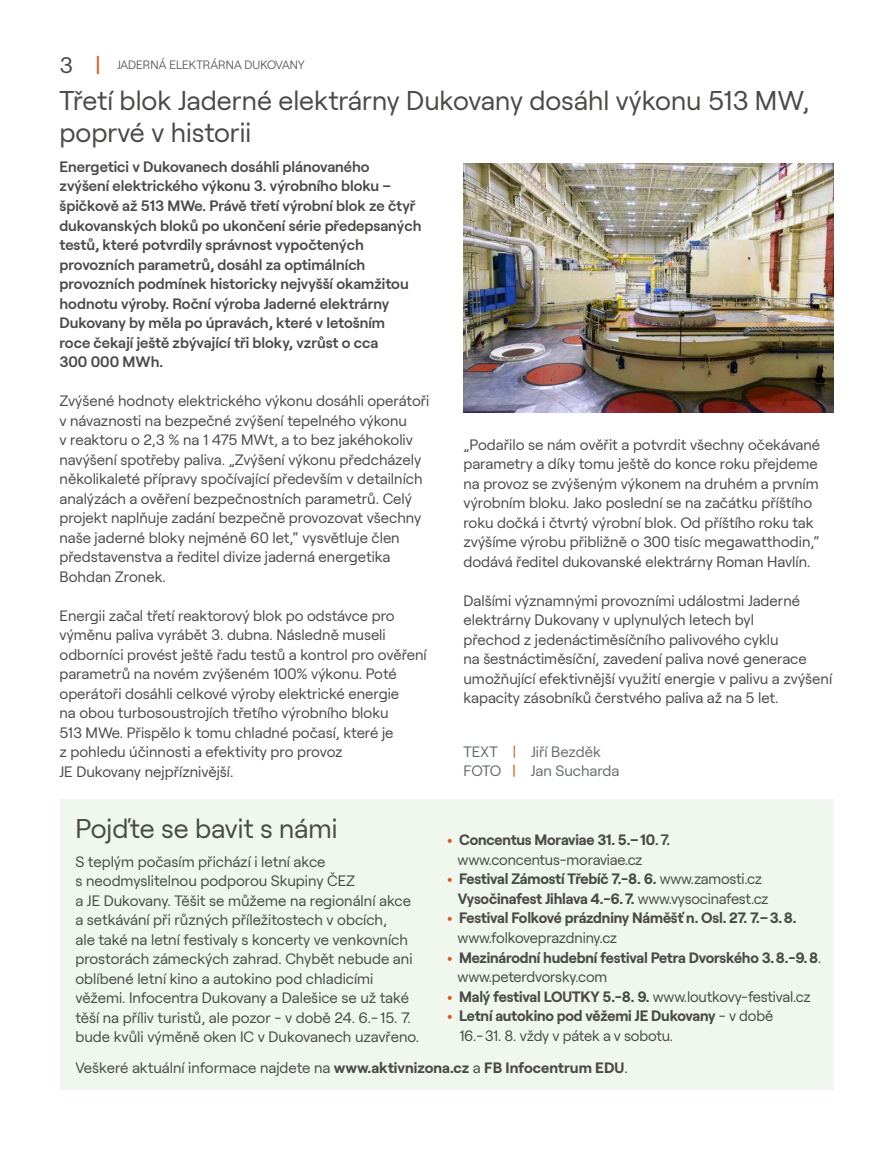
<style>
.page{position:relative;width:893px;height:1149px;background:#fff}
.page>*{position:absolute;margin:0;border:0;box-sizing:border-box;transform-origin:0 0}
.t1{font:27px/31.5px "Roobert CEZ";color:#4a4a49}
.t2{font:15px/19.5px "Roobert CEZ";color:#4a4a49}
.t3{font:600 15px/19.5px "Roobert CEZ";color:#4a4a49}
.t4{font:700 15px/19.5px "Roobert CEZ";letter-spacing:-.01em;color:#4a4a49}
.t5{font:15px/19.5px "Roobert CEZ";color:#676c6e}
.t6{font:300 12px "Roobert CEZ";color:#4a4a49}
.s1{font-weight:400;font-size:22.5px}
.s2{font-weight:400;font-size:22.5px;color:#e94e0f}
.s3{color:#e94e0f}
.s4{font-weight:600}
.s5{font-weight:400}
.s6{font-weight:700;color:#e94e0f}
.s7{font-weight:700}
</style>
<div class="page">
<div style="left:60px;top:798px;width:773px;height:291px;background:#eff7ee"></div>
<img style="left:463px;top:164px;width:370px;height:248px">
<p class="t6" style="left:60px;top:56px;width:247px"><span class="s1">3</span> <span class="s2">|</span> JADERNÁ ELEKTRÁRNA DUKOVANY</p>
<h1 class="t1" style="left:60px;top:83px;width:751px">Třetí blok Jaderné elektrárny Dukovany dosáhl výkonu 513 MW, poprvé v historii</h1>
<p class="t3" style="left:60px;top:156px;width:363px">Energetici v Dukovanech dosáhli plánovaného zvýšení elektrického výkonu 3. výrobního bloku – špičkově až 513 MWe. Právě třetí výrobní blok ze čtyř dukovanských bloků po ukončení série předepsaných testů, které potvrdily správnost vypočtených provozních parametrů, dosáhl za optimálních provozních podmínek historicky nejvyšší okamžitou hodnotu výroby. Roční výroba Jaderné elektrárny Dukovany by měla po úpravách, které v letošním<br>roce čekají ještě zbývající tři bloky, vzrůst o cca<br>300 000 MWh.</p>
<p class="t2" style="left:60px;top:390px;width:371px">Zvýšené hodnoty elektrického výkonu dosáhli operátoři v návaznosti na bezpečné zvýšení tepelného výkonu<br>v reaktoru o 2,3 % na 1 475 MWt, a to bez jakéhokoliv navýšení spotřeby paliva. „Zvýšení výkonu předcházely několikaleté přípravy spočívající především v detailních analýzách a ověření bezpečnostních parametrů. Celý projekt naplňuje zadání bezpečně provozovat všechny naše jaderné bloky nejméně 60 let,“ vysvětluje člen představenstva a ředitel divize jaderná energetika Bohdan Zronek.</p>
<p class="t2" style="left:60px;top:604px;width:369px">Energii začal třetí reaktorový blok po odstávce pro výměnu paliva vyrábět 3. dubna. Následně museli odborníci provést ještě řadu testů a kontrol pro ověření parametrů na novém zvýšeném 100% výkonu. Poté operátoři dosáhli celkové výroby elektrické energie<br>na obou turbosoustrojích třetího výrobního bloku<br>513 MWe. Přispělo k tomu chladné počasí, které je<br>z pohledu účinnosti a efektivity pro provoz<br>JE Dukovany nejpříznivější.</p>
<p class="t2" style="left:463px;top:433px;width:358px">„Podařilo se nám ověřit a potvrdit všechny očekávané parametry a díky tomu ještě do konce roku přejdeme na provoz se zvýšeným výkonem na druhém a prvním výrobním bloku. Jako poslední se na začátku příštího roku dočká i čtvrtý výrobní blok. Od příštího roku tak zvýšíme výrobu přibližně o 300 tisíc megawatthodin,“ dodává ředitel dukovanské elektrárny Roman Havlín.</p>
<p class="t2" style="left:463px;top:589px;width:370px">Dalšími významnými provozními událostmi Jaderné elektrárny Dukovany v uplynulých letech byl<br>přechod z jedenáctiměsíčního palivového cyklu<br>na šestnáctiměsíční, zavedení paliva nové generace umožňující efektivnější využití energie v palivu a zvýšení kapacity zásobníků čerstvého paliva až na 5 let.</p>
<p class="t5" style="left:463px;top:740px;width:157px">TEXT <span class="s3">|</span> Jiří Bezděk<br>FOTO <span class="s3">|</span> Jan Sucharda</p>
<h1 class="t1" style="left:75px;top:810px;width:264px">Pojďte se bavit s námi</h1>
<p class="t4" style="left:458px;top:828px;width:214px;text-indent:-10px"><span class="s3">•</span> Concentus Moraviae 31. 5.–10<span class="s4">.7. </span><span class="s5">www.concentus-moraviae.cz</span></p>
<p class="t4" style="left:458px;top:867px;width:312px;text-indent:-10px"><span class="s3">•</span> Festival Zámostí Třebíč 7.-8. 6. <span class="s5">www.zamosti.cz<br></span>Vysočinafest Jihlava 4.-6.7. <span class="s5">www.vysocinafest.cz</span></p>
<p class="t4" style="left:458px;top:906px;width:340px;text-indent:-10px"><span class="s3">•</span> Festival Folkové prázdniny Náměšť n. Osl. 27. 7.–3.8. <span class="s5">www.folkoveprazdniny.cz</span></p>
<p class="t4" style="left:458px;top:945px;width:365px;text-indent:-10px"><span class="s3">•</span> Mezinárodní hudební festival Petra Dvorského 3.8.-9.8<span class="s5">. www.peterdvorsky.com</span></p>
<p class="t4" style="left:448px;top:984px;width:365px"><span class="s3">•</span> Malý festival LOUTKY 5.-8. 9. <span class="s5">www.loutkovy-festival.cz</span></p>
<p class="t2" style="left:459px;top:1004px;width:315px;text-indent:-12px"><span class="s6">•</span> <span class="s7">Letní autokino pod věžemi JE Dukovany</span> - v době<br>16.-31. 8. vždy v pátek a v sobotu.</p>
<p class="t2" style="left:75px;top:1056px;width:554px">Veškeré aktuální informace najdete na <span class="s7">www.aktivnizona.cz</span> a <span class="s7">FB Infocentrum EDU</span>.</p>
<p class="t2" style="left:75px;top:850px;width:345px">S teplým počasím přichází i letní akce<br>s neodmyslitelnou podporou Skupiny ČEZ<br>a JE Dukovany. Těšit se můžeme na regionální akce a setkávání při různých příležitostech v obcích,<br>ale také na letní festivaly s koncerty ve venkovních prostorách zámeckých zahrad. Chybět nebude ani oblíbené letní kino a autokino pod chladicími věžemi. Infocentra Dukovany a Dalešice se už také těší na příliv turistů, ale pozor - v době 24. 6.- 15. 7. bude kvůli výměně oken IC v Dukovanech uzavřeno.</p>
</div>
